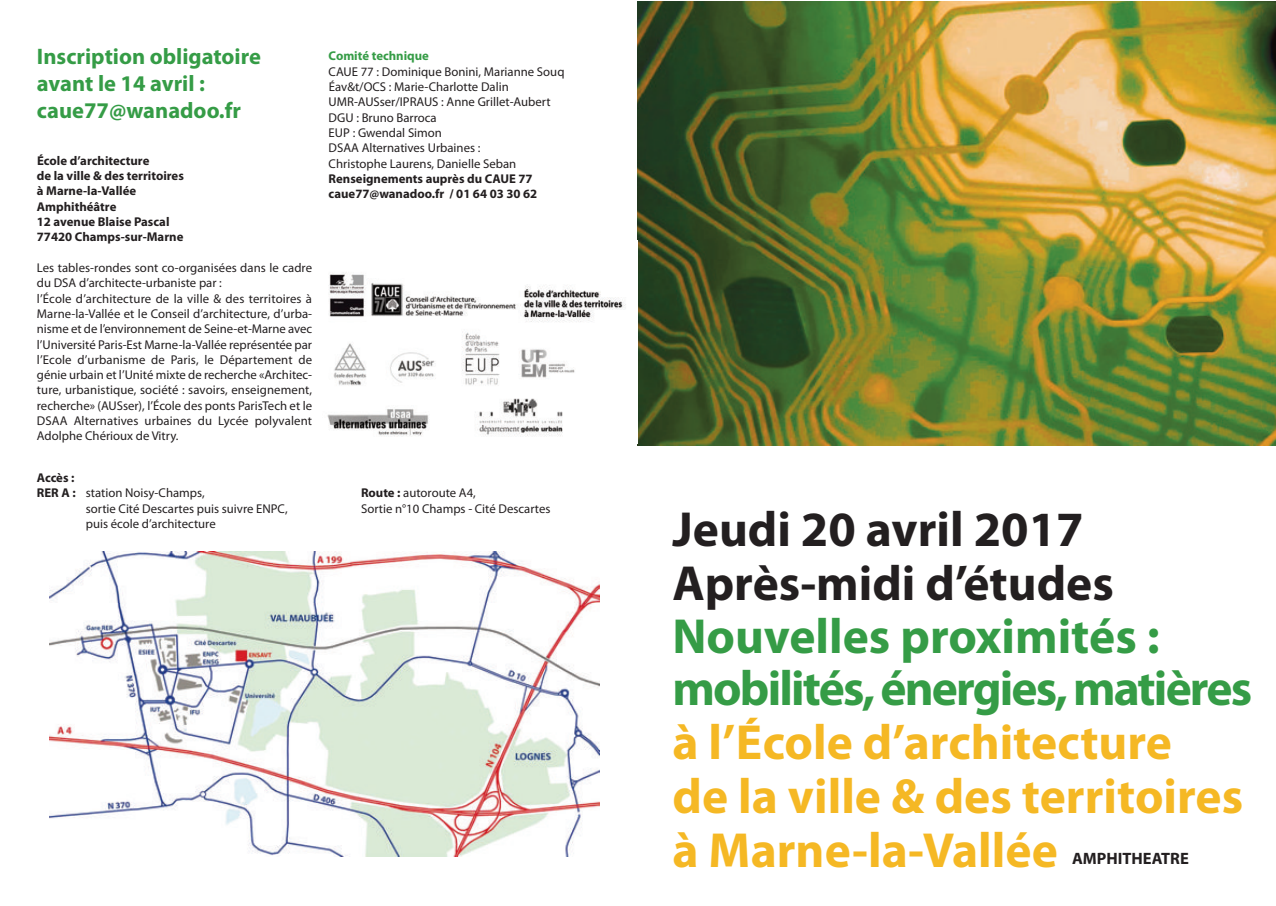
<style>
.page{position:relative;width:1276px;height:906px;background:#fff}
.page>*{position:absolute;margin:0;border:0;box-sizing:border-box;transform-origin:0 0}
.t1{font:700 49.5px/54px "Myriad Pro";color:#f5b824}
.t2{font:700 49.5px/52.5px "Myriad Pro";letter-spacing:-.035em;color:#359c46}
.t3{font:700 49.5px/54px "Myriad Pro";color:#231f20}
.t4{font:700 22.5px/27px "Myriad Pro";color:#359c46}
.t5{font:700 16.5px "Myriad Pro";color:#231f20}
.t6{font:12.75px/15.3px "Myriad Pro";color:#231f20}
.t7{font:700 12.75px/15.3px "Myriad Pro";color:#231f20}
.t8{font:700 12.75px "Myriad Pro";color:#359c46}
.s1{font-weight:700}
</style>
<div class="page">
<img style="left:637px;top:1px;width:638px;height:444px">
<img style="left:49px;top:551px;width:550px;height:306px">
<img style="left:327px;top:272px;width:299px;height:165px">
<h2 class="t4" style="left:37px;top:42px;width:226px">Inscription obligatoire avant le 14 avril : caue77@wanadoo.fr</h2>
<p class="t7" style="left:37px;top:152px;width:148px">École d’architecture<br>de la ville &amp; des territoires à Marne-la-Vallée<br>Amphithéâtre<br>12 avenue Blaise Pascal<br>77420 Champs-sur-Marne</p>
<p class="t6" style="left:37px;top:260px;width:277px">Les tables-rondes sont co-organisées dans le cadre du DSA d’architecte-urbaniste par :<br>l’École d’architecture de la ville &amp; des territoires à Marne-la-Vallée et le Conseil d’architecture, d’urba&shy;nisme et de l’environnement de Seine-et-Marne avec l’Université Paris-Est Marne-la-Vallée représentée par l’Ecole d’urbanisme de Paris, le Département de génie urbain et l’Unité mixte de recherche «Architec&shy;ture, urbanistique, société : savoirs, enseignement, recherche» (AUSser), l’École des ponts ParisTech et le DSAA Alternatives urbaines du Lycée polyvalent Adolphe Chérioux de Vitry.</p>
<p class="t6" style="left:37px;top:470px;width:169px"><span class="s1">Accès :<br>RER A :</span> station Noisy-Champs,</p>
<p class="t8" style="left:329px;top:48px;width:102px">Comité technique</p>
<p class="t6" style="left:329px;top:64px;width:237px">CAUE 77 : Dominique Bonini, Marianne Souq<br>Éav&amp;t/OCS : Marie-Charlotte Dalin<br>UMR-AUSser/IPRAUS : Anne Grillet-Aubert<br>DGU : Bruno Barroca<br>EUP : Gwendal Simon<br>DSAA Alternatives Urbaines :<br>Christophe Laurens, Danielle Seban</p>
<p class="t7" style="left:329px;top:170px;width:210px">Renseignements auprès du CAUE 77 caue77@wanadoo.fr / 01 64 03 30 62</p>
<p class="t6" style="left:361px;top:485px;width:116px"><span class="s1">Route :</span> autoroute A4,</p>
<p class="t6" style="left:86px;top:500px;width:203px">sortie Cité Descartes puis suivre ENPC,</p>
<p class="t6" style="left:361px;top:500px;width:191px">Sortie n°10 Champs - Cité Descartes</p>
<p class="t6" style="left:86px;top:516px;width:131px">puis école d’architecture</p>
<h1 class="t3" style="left:672px;top:501px;width:443px">Jeudi 20 avril 2017<br>Après-midi d’études</h1>
<h1 class="t2" style="left:672px;top:608px;width:581px">Nouvelles proximités : mobilités,énergies,matières</h1>
<h1 class="t1" style="left:672px;top:714px;width:572px">à l’École d’architecture<br>de la ville &amp; des territoires à Marne-la-Vallée</h1>
<p class="t5" style="left:1072px;top:848px;width:118px">AMPHITHEATRE</p>
</div>
